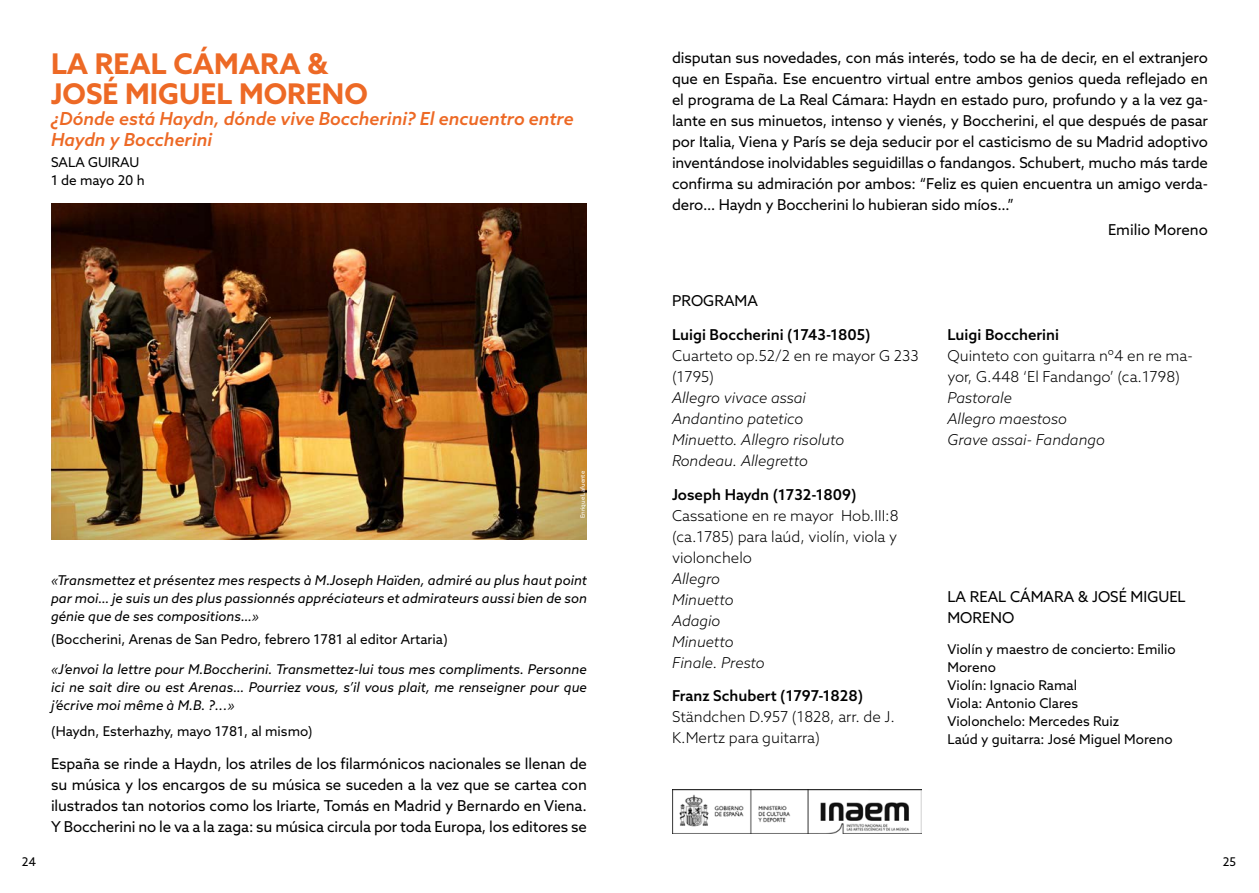
<style>
.page{position:relative;width:1259px;height:893px;background:#fff}
.page>*{position:absolute;margin:0;border:0;box-sizing:border-box;transform-origin:0 0}
.t1{font:700 28.5px/30px "Azo Sans";color:#ed6925}
.t2{font:italic 500 18px/21px "Azo Sans";color:#ed6925}
.t3{font:15px/21px "Azo Sans";letter-spacing:-.01em;color:#000;text-align:justify}
.t4{font:300 15px/21px "Azo Sans";color:#000}
.t5{font:italic 300 15px/21px "Azo Sans";color:#000}
.t6{font:500 15px "Azo Sans";color:#000}
.t7{font:italic 13.5px/18px "Azo Sans";color:#000;text-align:justify}
.t8{font:13.5px/18px "Azo Sans";color:#000}
.t9{font:12px "Azo Sans";color:#000}
.t10{font:6px "Azo Sans";color:#fff}
</style>
<div class="page">
<img style="left:51px;top:203px;width:536px;height:337px">
<img style="left:672px;top:790px;width:249px;height:43px">
<h1 class="t1" style="left:51px;top:48px;width:318px">LA REAL CÁMARA &amp;<br>JOSÉ MIGUEL MORENO</h1>
<p class="t2" style="left:51px;top:107px;width:524px">¿Dónde está Haydn, dónde vive Boccherini? El encuentro entre<br>Haydn y Boccherini</p>
<p class="t8" style="left:51px;top:153px;width:95px">SALA GUIRAU<br>1 de mayo 20 h</p>
<p class="t10" style="left:578px;top:518px;width:49px;rotate:-90deg">Enrique Lafuente</p>
<p class="t7" style="left:51px;top:571px;width:537px">«Transmettez et présentez mes respects à M.Joseph Haïden, admiré au plus haut point par moi… je suis un des plus passionnés appréciateurs et admirateurs aussi bien de son génie que de ses compositions…»</p>
<p class="t8" style="left:51px;top:630px;width:398px">(Boccherini, Arenas de San Pedro, febrero 1781 al editor Artaria)</p>
<p class="t7" style="left:51px;top:660px;width:537px">«J’envoi la lettre pour M.Boccherini. Transmettez-lui tous mes compliments. Personne ici ne sait dire ou est Arenas… Pourriez vous, s’il vous plait, me renseigner pour que j’écrive moi même à M.B. ?...»</p>
<p class="t8" style="left:51px;top:722px;width:263px">(Haydn, Esterhazhy, mayo 1781, al mismo)</p>
<p class="t3" style="left:51px;top:753px;width:537px">España se rinde a Haydn, los atriles de los filarmónicos nacionales se llenan de su música y los encargos de su música se suceden a la vez que se cartea con ilustrados tan notorios como los Iriarte, Tomás en Madrid y Bernardo en Viena.<br>Y Boccherini no le va a la zaga: su música circula por toda Europa, los editores se</p>
<p class="t3" style="left:672px;top:47px;width:537px">disputan sus novedades, con más interés, todo se ha de decir, en el extranjero que en España. Ese encuentro virtual entre ambos genios queda reflejado en el programa de La Real Cámara: Haydn en estado puro, profundo y a la vez ga&shy;lante en sus minuetos, intenso y vienés, y Boccherini, el que después de pasar por Italia, Viena y París se deja seducir por el casticismo de su Madrid adoptivo inventándose inolvidables seguidillas o fandangos. Schubert, mucho más tarde confirma su admiración por ambos: “Feliz es quien encuentra un amigo verda&shy;dero… Haydn y Boccherini lo hubieran sido míos…”</p>
<p class="t3" style="left:1108px;top:219px;width:101px">Emilio Moreno</p>
<p class="t3" style="left:672px;top:290px;width:87px">PROGRAMA</p>
<p class="t6" style="left:672px;top:324px;width:200px">Luigi Boccherini (1743-1805)</p>
<p class="t4" style="left:672px;top:345px;width:248px">Cuarteto op.52/2 en re mayor G 233 (1795)</p>
<p class="t5" style="left:672px;top:387px;width:174px">Allegro vivace assai<br>Andantino patetico<br>Minuetto. Allegro risoluto<br>Rondeau. Allegretto</p>
<p class="t6" style="left:672px;top:484px;width:186px">Joseph Haydn (1732-1809)</p>
<p class="t4" style="left:672px;top:504px;width:228px;text-align:justify">Cassatione en re mayor Hob.III:8 (ca.1785) para laúd, violín, viola y violonchelo</p>
<p class="t5" style="left:672px;top:567px;width:94px">Allegro<br>Minuetto<br>Adagio<br>Minuetto<br>Finale. Presto</p>
<p class="t6" style="left:672px;top:686px;width:193px">Franz Schubert (1797-1828)</p>
<p class="t4" style="left:672px;top:706px;width:224px">Ständchen D.957 (1828, arr. de J.<br>K.Mertz para guitarra)</p>
<p class="t6" style="left:947px;top:324px;width:113px">Luigi Boccherini</p>
<p class="t4" style="left:947px;top:345px;width:247px">Quinteto con guitarra nº4 en re ma&shy;yor, G.448 ‘El Fandango’ (ca.1798)</p>
<p class="t5" style="left:947px;top:387px;width:159px">Pastorale<br>Allegro maestoso<br>Grave assai- Fandango</p>
<p class="t3" style="left:947px;top:586px;width:240px">LA REAL CÁMARA &amp; JOSÉ MIGUEL<br>MORENO</p>
<p class="t8" style="left:947px;top:640px;width:230px">Violín y maestro de concierto: Emilio<br>Moreno<br>Violín: Ignacio Ramal<br>Viola: Antonio Clares<br>Violonchelo: Mercedes Ruiz<br>Laúd y guitarra: José Miguel Moreno</p>
<p class="t9" style="left:22px;top:854px;width:16px">24</p>
<p class="t9" style="left:1222px;top:854px;width:15px">25</p>
</div>
